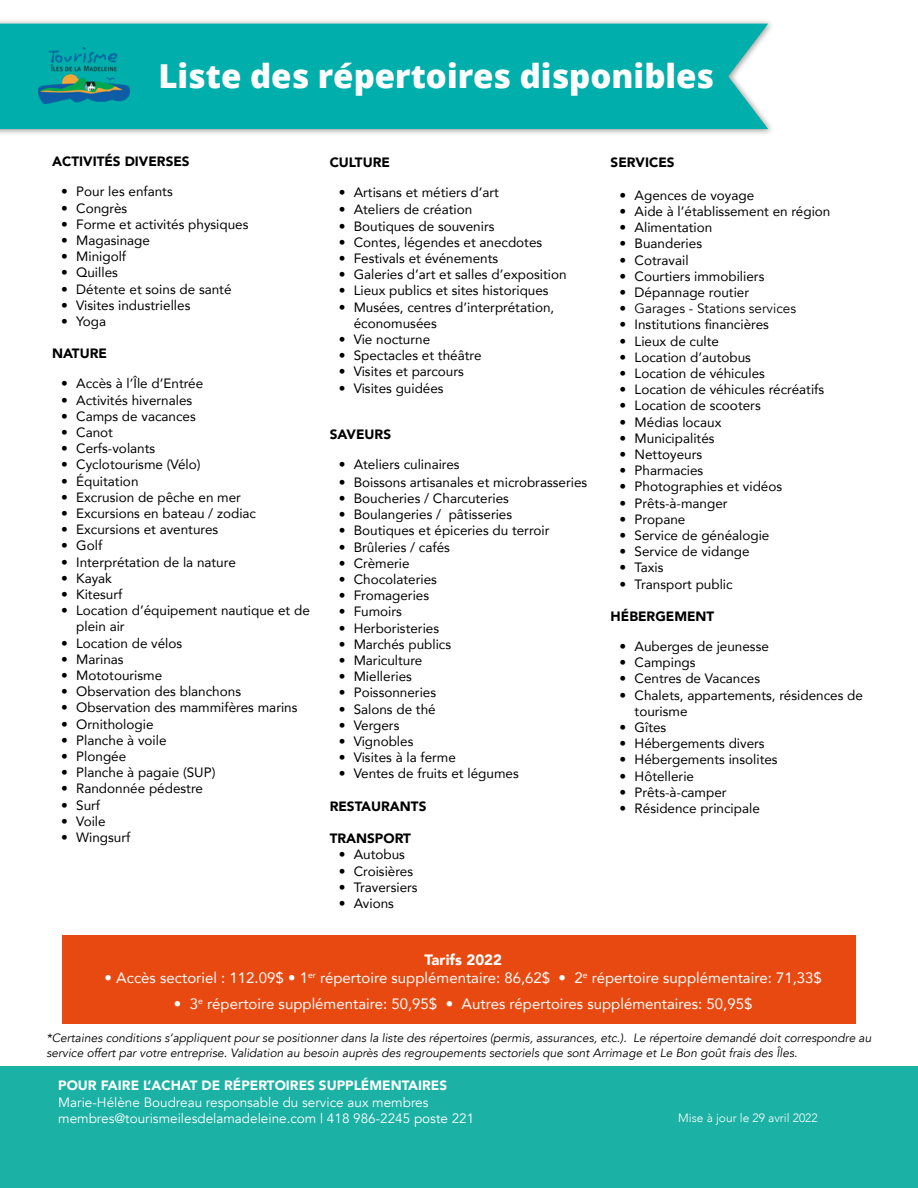
<style>
.page{position:relative;width:918px;height:1188px;background:#fff}
.page>*{position:absolute;margin:0;border:0;box-sizing:border-box;transform-origin:0 0}
.t1{font:800 33px "Open Sans";color:#fff}
.t2{font:15px "Avenir";color:#fff}
.t3{font:900 15px "Avenir";color:#fff}
.t4{font:13.5px/16.2px "Avenir";color:#000}
.t5{font:13.5px/16.2px "Avenir";color:#fff}
.t6{font:900 13.5px "Avenir";color:#000}
.t7{font:900 13.5px "Avenir";color:#fff}
.t8{font:13.5px "Avenir";color:#000}
.t9{font:italic 12px/14.4px "Avenir";color:#000}
.t10{font:300 12px "Avenir";color:#fff}
</style>
<div class="page">
<div style="left:0;top:1066px;width:918px;height:122px;background:#1bb1a4"></div>
<div style="left:0;top:19px;width:775px;height:117px;background:#000;opacity:.4"></div>
<div style="left:0;top:24px;width:768px;height:105px;background:#00afac"></div>
<img style="left:38px;top:48px;width:92px;height:56px">
<div style="left:63px;top:935px;width:793px;height:89px;background:#e84910"></div>
<h1 class="t1" style="left:158px;top:51px;width:557px">Liste des répertoires disponibles</h1>
<p class="t6" style="left:52px;top:150px;width:139px">ACTIVITÉS DIVERSES</p>
<p class="t4" style="left:61px;top:183px;width:113px">• Pour les enfants</p>
<p class="t4" style="left:61px;top:199px;width:68px">• Congrès</p>
<p class="t4" style="left:61px;top:216px;width:189px">• Forme et activités physiques</p>
<p class="t4" style="left:61px;top:232px;width:90px">• Magasinage</p>
<p class="t4" style="left:61px;top:248px;width:67px">• Minigolf</p>
<p class="t4" style="left:61px;top:264px;width:58px">• Quilles</p>
<p class="t4" style="left:61px;top:280px;width:172px">• Détente et soins de santé</p>
<p class="t4" style="left:61px;top:297px;width:131px">• Visites industrielles</p>
<p class="t4" style="left:61px;top:313px;width:46px">• Yoga</p>
<p class="t6" style="left:52px;top:342px;width:56px">NATURE</p>
<p class="t4" style="left:61px;top:375px;width:144px">• Accès à l’Île d’Entrée</p>
<p class="t4" style="left:61px;top:391px;width:133px">• Activités hivernales</p>
<p class="t4" style="left:61px;top:408px;width:136px">• Camps de vacances</p>
<p class="t4" style="left:61px;top:424px;width:53px">• Canot</p>
<p class="t4" style="left:61px;top:440px;width:96px">• Cerfs-volants</p>
<p class="t4" style="left:61px;top:456px;width:141px">• Cyclotourisme (Vélo)</p>
<p class="t4" style="left:61px;top:472px;width:79px">• Équitation</p>
<p class="t4" style="left:61px;top:489px;width:181px">• Excrusion de pêche en mer</p>
<p class="t4" style="left:61px;top:505px;width:196px">• Excursions en bateau / zodiac</p>
<p class="t4" style="left:61px;top:521px;width:159px">• Excursions et aventures</p>
<p class="t4" style="left:61px;top:537px;width:43px">• Golf</p>
<p class="t4" style="left:61px;top:553px;width:176px">• Interprétation de la nature</p>
<p class="t4" style="left:61px;top:570px;width:52px">• Kayak</p>
<p class="t4" style="left:61px;top:586px;width:63px">• Kitesurf</p>
<p class="t4" style="left:76px;top:602px;width:235px;text-indent:-15px">• Location d’équipement nautique et de plein air</p>
<p class="t4" style="left:61px;top:634px;width:123px">• Location de vélos</p>
<p class="t4" style="left:61px;top:651px;width:64px">• Marinas</p>
<p class="t4" style="left:61px;top:667px;width:103px">• Mototourisme</p>
<p class="t4" style="left:61px;top:683px;width:181px">• Observation des blanchons</p>
<p class="t4" style="left:61px;top:699px;width:238px">• Observation des mammifères marins</p>
<p class="t4" style="left:61px;top:715px;width:94px">• Ornithologie</p>
<p class="t4" style="left:61px;top:732px;width:107px">• Planche à voile</p>
<p class="t4" style="left:61px;top:748px;width:67px">• Plongée</p>
<p class="t4" style="left:61px;top:764px;width:156px">• Planche à pagaie (SUP)</p>
<p class="t4" style="left:61px;top:780px;width:143px">• Randonnée pédestre</p>
<p class="t4" style="left:61px;top:796px;width:41px">• Surf</p>
<p class="t4" style="left:61px;top:813px;width:46px">• Voile</p>
<p class="t4" style="left:61px;top:829px;width:71px">• Wingsurf</p>
<p class="t6" style="left:330px;top:150px;width:62px">CULTURE</p>
<p class="t4" style="left:339px;top:183px;width:162px">• Artisans et métiers d’art</p>
<p class="t4" style="left:339px;top:201px;width:135px">• Ateliers de création</p>
<p class="t4" style="left:339px;top:218px;width:157px">• Boutiques de souvenirs</p>
<p class="t4" style="left:339px;top:234px;width:205px">• Contes, légendes et anecdotes</p>
<p class="t4" style="left:339px;top:250px;width:161px">• Festivals et événements</p>
<p class="t4" style="left:339px;top:266px;width:229px">• Galeries d’art et salles d’exposition</p>
<p class="t4" style="left:339px;top:282px;width:212px">• Lieux publics et sites historiques</p>
<p class="t4" style="left:354px;top:299px;width:202px;text-indent:-15px">• Musées, centres d’interprétation, économusées</p>
<p class="t4" style="left:339px;top:331px;width:93px">• Vie nocturne</p>
<p class="t4" style="left:339px;top:347px;width:144px">• Spectacles et théâtre</p>
<p class="t4" style="left:339px;top:363px;width:127px">• Visites et parcours</p>
<p class="t4" style="left:339px;top:380px;width:107px">• Visites guidées</p>
<p class="t6" style="left:330px;top:423px;width:63px">SAVEURS</p>
<p class="t4" style="left:339px;top:456px;width:123px">• Ateliers culinaires</p>
<p class="t4" style="left:339px;top:474px;width:250px">• Boissons artisanales et microbrasseries</p>
<p class="t4" style="left:339px;top:490px;width:172px">• Boucheries / Charcuteries</p>
<p class="t4" style="left:339px;top:506px;width:175px">• Boulangeries / pâtisseries</p>
<p class="t4" style="left:339px;top:522px;width:212px">• Boutiques et épiceries du terroir</p>
<p class="t4" style="left:339px;top:539px;width:113px">• Brûleries / cafés</p>
<p class="t4" style="left:339px;top:555px;width:73px">• Crèmerie</p>
<p class="t4" style="left:339px;top:571px;width:100px">• Chocolateries</p>
<p class="t4" style="left:339px;top:587px;width:92px">• Fromageries</p>
<p class="t4" style="left:339px;top:603px;width:65px">• Fumoirs</p>
<p class="t4" style="left:339px;top:620px;width:102px">• Herboristeries</p>
<p class="t4" style="left:339px;top:636px;width:114px">• Marchés publics</p>
<p class="t4" style="left:339px;top:652px;width:85px">• Mariculture</p>
<p class="t4" style="left:339px;top:668px;width:75px">• Mielleries</p>
<p class="t4" style="left:339px;top:684px;width:99px">• Poissonneries</p>
<p class="t4" style="left:339px;top:701px;width:99px">• Salons de thé</p>
<p class="t4" style="left:339px;top:717px;width:62px">• Vergers</p>
<p class="t4" style="left:339px;top:733px;width:76px">• Vignobles</p>
<p class="t4" style="left:339px;top:749px;width:119px">• Visites à la ferme</p>
<p class="t4" style="left:339px;top:765px;width:182px">• Ventes de fruits et légumes</p>
<p class="t6" style="left:330px;top:795px;width:98px">RESTAURANTS</p>
<p class="t6" style="left:330px;top:827px;width:83px">TRANSPORT</p>
<p class="t4" style="left:339px;top:846px;width:68px">• Autobus</p>
<p class="t4" style="left:339px;top:863px;width:76px">• Croisières</p>
<p class="t4" style="left:339px;top:879px;width:81px">• Traversiers</p>
<p class="t4" style="left:339px;top:895px;width:57px">• Avions</p>
<p class="t6" style="left:611px;top:151px;width:66px">SERVICES</p>
<p class="t4" style="left:620px;top:187px;width:136px">• Agences de voyage</p>
<p class="t4" style="left:620px;top:203px;width:212px">• Aide à l’établissement en région</p>
<p class="t4" style="left:620px;top:219px;width:94px">• Alimentation</p>
<p class="t4" style="left:620px;top:235px;width:84px">• Buanderies</p>
<p class="t4" style="left:620px;top:251px;width:71px">• Cotravail</p>
<p class="t4" style="left:620px;top:268px;width:146px">• Courtiers immobiliers</p>
<p class="t4" style="left:620px;top:284px;width:131px">• Dépannage routier</p>
<p class="t8" style="left:620px;top:301px;width:178px">• Garages - Stations services</p>
<p class="t4" style="left:620px;top:316px;width:151px">• Institutions financières</p>
<p class="t4" style="left:620px;top:332px;width:101px">• Lieux de culte</p>
<p class="t4" style="left:620px;top:349px;width:133px">• Location d’autobus</p>
<p class="t4" style="left:620px;top:365px;width:147px">• Location de véhicules</p>
<p class="t4" style="left:620px;top:381px;width:206px">• Location de véhicules récréatifs</p>
<p class="t4" style="left:620px;top:397px;width:143px">• Location de scooters</p>
<p class="t4" style="left:620px;top:413px;width:103px">• Médias locaux</p>
<p class="t4" style="left:620px;top:430px;width:96px">• Municipalités</p>
<p class="t4" style="left:620px;top:446px;width:84px">• Nettoyeurs</p>
<p class="t4" style="left:620px;top:462px;width:85px">• Pharmacies</p>
<p class="t4" style="left:620px;top:478px;width:164px">• Photographies et vidéos</p>
<p class="t4" style="left:620px;top:494px;width:110px">• Prêts-à-manger</p>
<p class="t4" style="left:620px;top:511px;width:67px">• Propane</p>
<p class="t4" style="left:620px;top:527px;width:151px">• Service de généalogie</p>
<p class="t4" style="left:620px;top:543px;width:132px">• Service de vidange</p>
<p class="t4" style="left:620px;top:559px;width:45px">• Taxis</p>
<p class="t4" style="left:620px;top:575px;width:115px">• Transport public</p>
<p class="t6" style="left:611px;top:605px;width:105px">HÉBERGEMENT</p>
<p class="t4" style="left:620px;top:638px;width:151px">• Auberges de jeunesse</p>
<p class="t4" style="left:620px;top:654px;width:78px">• Campings</p>
<p class="t4" style="left:620px;top:670px;width:142px">• Centres de Vacances</p>
<p class="t4" style="left:635px;top:686px;width:230px;text-indent:-15px">• Chalets, appartements, résidences de tourisme</p>
<p class="t4" style="left:620px;top:719px;width:48px">• Gîtes</p>
<p class="t4" style="left:620px;top:735px;width:147px">• Hébergements divers</p>
<p class="t4" style="left:620px;top:751px;width:160px">• Hébergements insolites</p>
<p class="t4" style="left:620px;top:767px;width:76px">• Hôtellerie</p>
<p class="t4" style="left:620px;top:784px;width:109px">• Prêts-à-camper</p>
<p class="t4" style="left:620px;top:800px;width:142px">• Résidence principale</p>
<p class="t3" style="left:424px;top:947px;width:79px">Tarifs 2022</p>
<p class="t2" style="left:105px;top:966px;width:719px">• Accès sectoriel : 112.09$ • 1<sup>er</sup> répertoire supplémentaire: 86,62$ • 2<sup>e</sup> répertoire supplémentaire: 71,33$</p>
<p class="t2" style="left:174px;top:992px;width:580px">• 3<sup>e</sup> répertoire supplémentaire: 50,95$ • Autres répertoires supplémentaires: 50,95$</p>
<p class="t9" style="left:46px;top:1031px;width:827px">*Certaines conditions s’appliquent pour se positionner dans la liste des répertoires (permis, assurances, etc.). Le répertoire demandé doit correspondre au service offert par votre entreprise. Validation au besoin auprès des regroupements sectoriels que sont Arrimage et Le Bon goût frais des Îles.</p>
<p class="t7" style="left:58px;top:1074px;width:391px">POUR FAIRE L’ACHAT DE RÉPERTOIRES SUPPLÉMENTAIRES</p>
<p class="t5" style="left:58px;top:1094px;width:418px">Marie-Hélène Boudreau responsable du service aux membres membres@tourismeilesdelamadeleine.com | 418 986-2245 poste 221</p>
<p class="t10" style="left:678px;top:1111px;width:141px">Mise à jour le 29 avril 2022</p>
</div>
